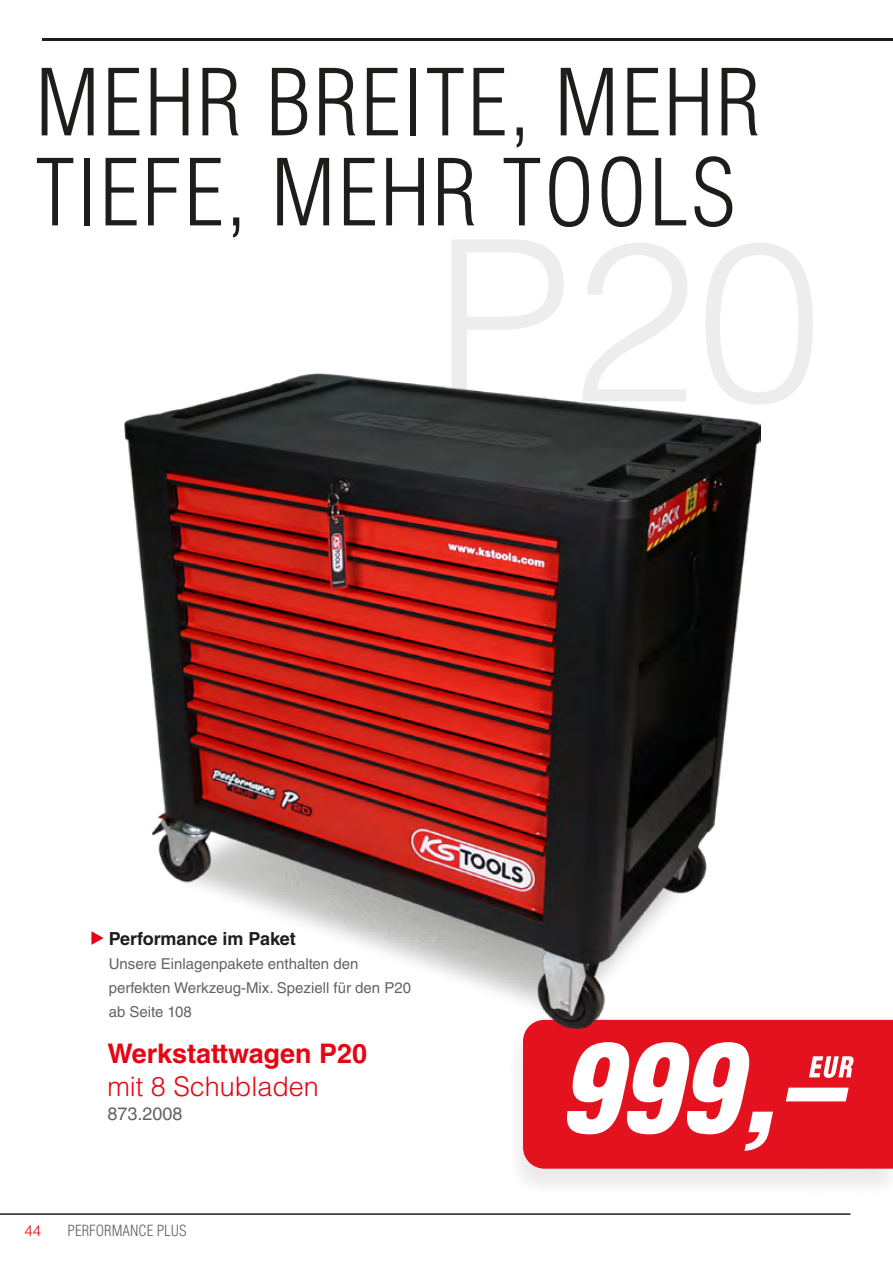
<style>
.page{position:relative;width:893px;height:1263px;background:#fff}
.page>*{position:absolute;margin:0;border:0;box-sizing:border-box;transform-origin:0 0}
.CB_AF_TABELLENTEXT{font:italic 900 condensed 120px "Helvetica LT Std";color:#fff}
.CB_AF_TABELLENTEXT-2{font:300 condensed 90px/90px "Helvetica LT Std";letter-spacing:.025em;color:#1d1d1b}
.CB_AF_TABELLENTEXT-3{font:700 27px "Helvetica LT Std";color:#e30613}
.CB_AF_TABELLENTEXT-4{font:300 27px "Helvetica LT Std";color:#e30613}
.CB_AF_TABELLENTEXT-5{font:700 18px "Helvetica LT Std";color:#1d1d1b}
.CB_AF_TABELLENTEXT-6{font:18px "Helvetica LT Std";color:#646363}
.CB_AF_TABELLENTEXT-7{font:15px/24px "Helvetica LT Std";color:#646363}
.t1{font:300 condensed 15px "Helvetica LT Std";color:#646363}
.t2{font:300 15px "Helvetica LT Std";color:#e30613}
</style>
<div class="page">
<hr style="left:43px;top:38px;width:850px;height:2px;background:#1d1d1b">
<hr style="left:0;top:1213px;width:850px;height:2px;background:#1d1d1b">
<div style="left:505px;top:1022px;width:388px;height:177px;background:#f6f6f6"></div>
<div style="left:523px;top:1020px;width:370px;height:149px;background:#e4121f"></div>
<svg style="left:786px;top:1056px;width:68px;height:45px"></svg>
<img style="left:124px;top:374px;width:636px;height:654px">
<svg style="left:91px;top:931px;width:13px;height:14px"></svg>
<p class="CB_AF_TABELLENTEXT-2" style="left:35px;top:57px;width:727px">MEHR BREITE, MEHR<br>TIEFE, MEHR TOOLS</p>
<p class="CB_AF_TABELLENTEXT-5" style="left:109px;top:927px;width:189px">Performance im Paket</p>
<p class="CB_AF_TABELLENTEXT-7" style="left:109px;top:951px;width:304px">Unsere Einlagenpakete enthalten den perfekten Werkzeug-Mix. Speziell für den P20 ab Seite 108</p>
<p class="CB_AF_TABELLENTEXT-3" style="left:107px;top:1037px;width:261px">Werkstattwagen P20</p>
<p class="CB_AF_TABELLENTEXT-4" style="left:107px;top:1069px;width:213px">mit 8 Schubladen</p>
<p class="CB_AF_TABELLENTEXT-6" style="left:107px;top:1103px;width:77px">873.2008</p>
<p class="t2" style="left:24px;top:1221px;width:18px">44</p>
<p class="t1" style="left:68px;top:1221px;width:121px">PERFORMANCE PLUS</p>
<p class="CB_AF_TABELLENTEXT" style="left:559px;top:1012px;width:221px">999,</p>
</div>
